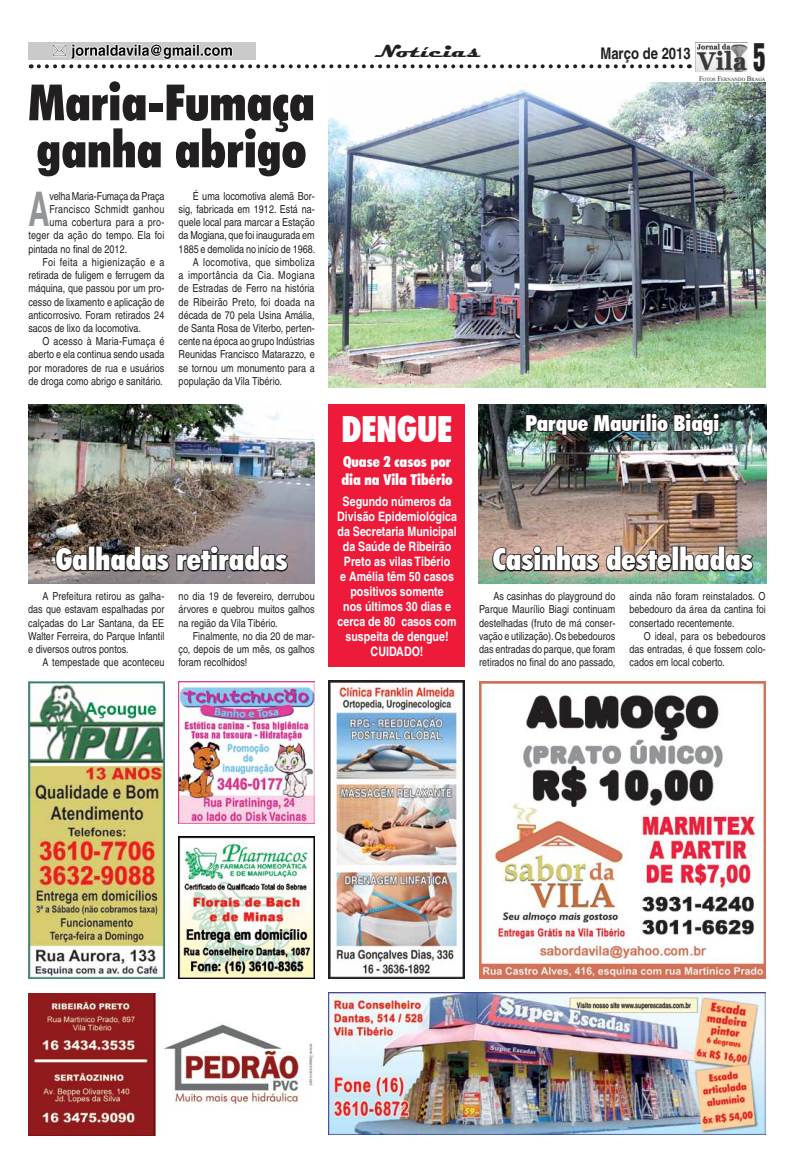
<style>
.page{position:relative;width:794px;height:1163px;background:#fff}
.page>*{position:absolute;margin:0;border:0;box-sizing:border-box;transform-origin:0 0}
.t1{font:900 condensed 50px/47px "Futura BT";color:#221f20}
.t2{font:700 condensed 47.8px "Helvetica";color:#939597;scale:.75 1}
.t3{font:900 condensed 36px "Futura BT";color:#fff}
.t4{font:35.4px "Helvetica Inserat";color:#221f20;scale:.7 1}
.t5{font:900 condensed 30px "Futura BT";color:#fff}
.t6{font:900 condensed 22px "Futura BT";color:#fff}
.t7{font:700 18px "Magneto";color:#221f20;scale:1.3 1}
.t8{font:700 condensed 16px "Helvetica";color:#221f20}
.t9{font:900 condensed 15px/18px "Futura BT";color:#fff}
.t10{font:700 condensed 13px/15px "Helvetica";color:#fff;text-align:center}
.t11{font:condensed 11px/13.2px "Helvetica";color:#221f20;text-align:justify}
.t12{font:condensed 11px "Helvetica";letter-spacing:.03em;color:#221f20}
.t13{font:condensed 11px "Helvetica";letter-spacing:.025em;color:#221f20}
.t14{font:condensed 11px "Helvetica";letter-spacing:.02em;color:#221f20}
.t15{font:4.9px "Times New Roman";color:#221f20}
.s1{font-size:7px}
</style>
<div class="page">
<img style="left:696px;top:43px;width:52px;height:28px">
<svg style="left:31px;top:42px;width:650px;height:27px"></svg>
<img style="left:28px;top:681px;width:136px;height:297px">
<img style="left:329px;top:992px;width:436px;height:142px">
<img style="left:28px;top:993px;width:286px;height:141px">
<img style="left:329px;top:680px;width:136px;height:298px">
<img style="left:178px;top:836px;width:136px;height:142px">
<img style="left:479px;top:404px;width:287px;height:179px">
<img style="left:329px;top:82px;width:436px;height:305px">
<img style="left:28px;top:404px;width:287px;height:179px">
<div style="left:329px;top:404px;width:136px;height:262px;background:#ed1a3a"></div>
<svg style="left:54px;top:546px;width:35px;height:26px"></svg>
<div style="left:88px;top:545px;width:7px;height:26px;border:2px solid #221f20"></div>
<svg style="left:95px;top:544px;width:195px;height:29px;background:#676062"></svg>
<img style="left:491px;top:544px;width:264px;height:29px">
<img style="left:524px;top:404px;width:197px;height:33px">
<img style="left:479px;top:681px;width:286px;height:297px">
<img style="left:179px;top:681px;width:136px;height:141px">
<h1 class="t1" style="left:28px;top:79px;width:288px">Maria-Fumaça ganha abrigo</h1>
<h2 class="t2" style="left:28px;top:180px;width:30px">A</h2>
<p class="t11" style="left:50px;top:189px;width:116px">velha Maria-Fumaça da Praça</p>
<p class="t13" style="left:50px;top:203px;width:116px">Francisco Schmidt ganhou</p>
<p class="t14" style="left:50px;top:216px;width:116px">uma cobertura para a pro-</p>
<p class="t11" style="left:28px;top:229px;width:138px">teger da ação do tempo. Ela foi</p>
<p class="t11" style="left:28px;top:242px;width:100px">pintada no final de 2012.</p>
<p class="t12" style="left:43px;top:255px;width:123px">Foi feita a higienização e a</p>
<p class="t11" style="left:28px;top:268px;width:138px">retirada de fuligem e ferrugem da</p>
<p class="t11" style="left:28px;top:282px;width:138px">máquina, que passou por um pro-</p>
<p class="t11" style="left:28px;top:295px;width:138px">cesso de lixamento e aplicação de</p>
<p class="t11" style="left:28px;top:308px;width:137px">anticorrosivo. Foram retirados 24</p>
<p class="t11" style="left:28px;top:321px;width:114px">sacos de lixo da locomotiva.</p>
<p class="t11" style="left:43px;top:334px;width:123px">O acesso à Maria-Fumaça é</p>
<p class="t11" style="left:28px;top:348px;width:138px">aberto e ela continua sendo usada</p>
<p class="t11" style="left:28px;top:361px;width:138px">por moradores de rua e usuários</p>
<p class="t11" style="left:28px;top:374px;width:136px">de droga como abrigo e sanitário.</p>
<p class="t11" style="left:193px;top:189px;width:123px">É uma locomotiva alemã Bor-</p>
<p class="t11" style="left:179px;top:202px;width:138px">sig, fabricada em 1912. Está na-</p>
<p class="t11" style="left:179px;top:216px;width:138px">quele local para marcar a Estação</p>
<p class="t11" style="left:179px;top:229px;width:137px">da Mogiana, que foi inaugurada em</p>
<p class="t11" style="left:179px;top:242px;width:138px">1885 e demolida no início de 1968.</p>
<p class="t13" style="left:193px;top:255px;width:123px">A locomotiva, que simboliza</p>
<p class="t12" style="left:179px;top:269px;width:138px">a importância da Cia. Mogiana</p>
<p class="t11" style="left:179px;top:282px;width:137px">de Estradas de Ferro na história</p>
<p class="t11" style="left:179px;top:295px;width:138px">de Ribeirão Preto, foi doada na</p>
<p class="t11" style="left:179px;top:308px;width:138px">década de 70 pela Usina Amália,</p>
<p class="t11" style="left:179px;top:321px;width:138px">de Santa Rosa de Viterbo, perten-</p>
<p class="t11" style="left:179px;top:334px;width:137px">cente na época ao grupo Indústrias</p>
<p class="t11" style="left:179px;top:348px;width:138px">Reunidas Francisco Matarazzo, e</p>
<p class="t11" style="left:179px;top:361px;width:138px">se tornou um monumento para a</p>
<p class="t11" style="left:179px;top:374px;width:105px">população da Vila Tibério.</p>
<h3 class="t7" style="left:374px;top:41px;width:83px">Notícias</h3>
<h3 class="t8" style="left:600px;top:43px;width:92px">Março de 2013</h3>
<h3 class="t4" style="left:753px;top:36px;width:19px">5</h3>
<p class="t15" style="left:699px;top:76px;width:68px"><span class="s1">F</span>OTOS <span class="s1">F</span>ERNANDO <span class="s1">B</span>RAGA</p>
<h3 class="t6" style="left:525px;top:409px;width:195px">Parque Maurílio Biagi</h3>
<h3 class="t3" style="left:342px;top:407px;width:112px">DENGUE</h3>
<h3 class="t9" style="left:341px;top:452px;width:113px">Quase 2 casos por dia na Vila Tibério</h3>
<p class="t10" style="left:337px;top:493px;width:121px">Segundo números da<br>Divisão Epidemiológica da Secretaria Municipal da Saúde de Ribeirão<br>Preto as vilas Tibério<br>e Amélia têm 50 casos positivos somente<br>nos últimos 30 dias e cerca de 80 casos com suspeita de dengue!<br>CUIDADO!</p>
<h3 class="t5" style="left:56px;top:541px;width:233px">Galhadas retiradas</h3>
<h3 class="t5" style="left:493px;top:541px;width:261px">Casinhas destelhadas</h3>
<p class="t11" style="left:479px;top:589px;width:138px;text-indent:14px">As casinhas do playground do Parque Maurílio Biagi continuam destelhadas (fruto de má conser&shy;vação e utilização). Os bebedouros das entradas do parque, que foram retirados no final do ano passado,</p>
<p class="t11" style="left:629px;top:589px;width:138px">ainda não foram reinstalados. O bebedouro da área da cantina foi consertado recentemente.</p>
<p class="t11" style="left:28px;top:589px;width:138px;text-indent:14px">A Prefeitura retirou as galha&shy;das que estavam espalhadas por calçadas do Lar Santana, da EE Walter Ferreira, do Parque Infantil e diversos outros pontos.</p>
<p class="t11" style="left:42px;top:655px;width:123px">A tempestade que aconteceu</p>
<p class="t11" style="left:179px;top:589px;width:138px">no dia 19 de fevereiro, derrubou árvores e quebrou muitos galhos na região da Vila Tibério.</p>
<p class="t11" style="left:179px;top:629px;width:138px;text-indent:14px">Finalmente, no dia 20 de mar&shy;ço, depois de um mês, os galhos foram recolhidos!</p>
<p class="t11" style="left:629px;top:629px;width:138px;text-indent:14px">O ideal, para os bebedouros das entradas, é que fossem colo&shy;cados em local coberto.</p>
</div>
